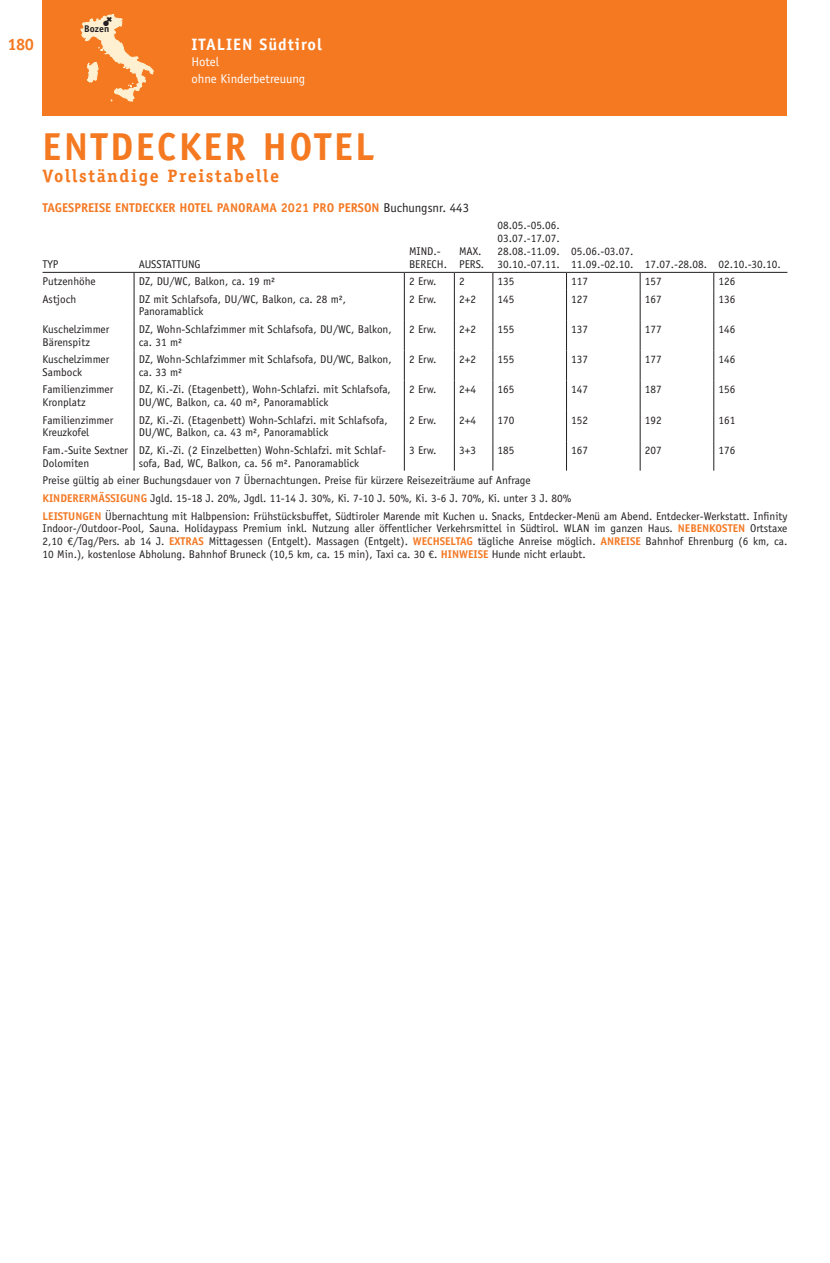
<style>
.page{position:relative;width:830px;height:1263px;background:#fff}
.page>*{position:absolute;margin:0;border:0;box-sizing:border-box;transform-origin:0 0}
.t1{font:700 39px "Officina Sans Std";letter-spacing:.06em;color:#f47921}
.t2{font:700 18px "Officina Serif Std";letter-spacing:.09em;color:#f47921}
.t3{font:700 16.5px "Officina Sans Std";letter-spacing:.06em;color:#fff}
.t4{font:700 16.5px "Officina Sans Std";color:#f47921}
.t5{font:700 12.75px "Officina Sans Std";color:#f47924}
.t6{font:12.75px "Officina Sans Std";color:#fff}
.t7{font:11.25px/12.8px "Officina Sans Std";color:#231f20}
.t8{font:700 9.75px "Officina Sans Std";color:#231f20}
.t9{font:7.5px "Zapf Dingbats Std";color:#231f20}
.s1{font-weight:400;color:#231f20}
.s2{font-weight:700;color:#f47924}
</style>
<div class="page">
<div style="left:43px;top:0;width:744px;height:116px;background:#f47921"></div>
<hr style="left:404px;top:290px;width:1px;height:30px;background:#231f20">
<hr style="left:404px;top:320px;width:1px;height:30px;background:#231f20">
<hr style="left:404px;top:350px;width:1px;height:31px;background:#231f20">
<hr style="left:404px;top:381px;width:1px;height:30px;background:#231f20">
<hr style="left:404px;top:411px;width:1px;height:30px;background:#231f20">
<hr style="left:404px;top:441px;width:1px;height:30px;background:#231f20">
<svg style="left:404px;top:273px;width:1px;height:17px"></svg>
<svg style="left:454px;top:273px;width:1px;height:17px"></svg>
<hr style="left:454px;top:290px;width:1px;height:30px;background:#231f20">
<hr style="left:454px;top:320px;width:1px;height:30px;background:#231f20">
<hr style="left:454px;top:350px;width:1px;height:31px;background:#231f20">
<hr style="left:454px;top:381px;width:1px;height:30px;background:#231f20">
<hr style="left:454px;top:411px;width:1px;height:30px;background:#231f20">
<hr style="left:454px;top:441px;width:1px;height:30px;background:#231f20">
<svg style="left:492px;top:273px;width:1px;height:17px"></svg>
<svg style="left:566px;top:273px;width:1px;height:17px"></svg>
<svg style="left:639px;top:273px;width:1px;height:17px"></svg>
<svg style="left:713px;top:273px;width:1px;height:17px"></svg>
<hr style="left:492px;top:290px;width:1px;height:30px;background:#231f20">
<hr style="left:566px;top:290px;width:1px;height:30px;background:#231f20">
<hr style="left:639px;top:290px;width:1px;height:30px;background:#231f20">
<hr style="left:713px;top:290px;width:1px;height:30px;background:#231f20">
<hr style="left:492px;top:320px;width:1px;height:30px;background:#231f20">
<hr style="left:566px;top:320px;width:1px;height:30px;background:#231f20">
<hr style="left:639px;top:320px;width:1px;height:30px;background:#231f20">
<hr style="left:713px;top:320px;width:1px;height:30px;background:#231f20">
<hr style="left:492px;top:350px;width:1px;height:31px;background:#231f20">
<hr style="left:566px;top:350px;width:1px;height:31px;background:#231f20">
<hr style="left:639px;top:350px;width:1px;height:31px;background:#231f20">
<hr style="left:713px;top:350px;width:1px;height:31px;background:#231f20">
<hr style="left:492px;top:381px;width:1px;height:30px;background:#231f20">
<hr style="left:566px;top:381px;width:1px;height:30px;background:#231f20">
<hr style="left:639px;top:381px;width:1px;height:30px;background:#231f20">
<hr style="left:713px;top:381px;width:1px;height:30px;background:#231f20">
<hr style="left:492px;top:411px;width:1px;height:30px;background:#231f20">
<hr style="left:566px;top:411px;width:1px;height:30px;background:#231f20">
<hr style="left:639px;top:411px;width:1px;height:30px;background:#231f20">
<hr style="left:713px;top:411px;width:1px;height:30px;background:#231f20">
<hr style="left:492px;top:441px;width:1px;height:30px;background:#231f20">
<hr style="left:566px;top:441px;width:1px;height:30px;background:#231f20">
<hr style="left:639px;top:441px;width:1px;height:30px;background:#231f20">
<hr style="left:713px;top:441px;width:1px;height:30px;background:#231f20">
<svg style="left:134px;top:273px;width:1px;height:17px"></svg>
<hr style="left:134px;top:290px;width:1px;height:30px;background:#231f20">
<hr style="left:134px;top:320px;width:1px;height:30px;background:#231f20">
<hr style="left:134px;top:350px;width:1px;height:31px;background:#231f20">
<hr style="left:134px;top:381px;width:1px;height:30px;background:#231f20">
<hr style="left:134px;top:411px;width:1px;height:30px;background:#231f20">
<hr style="left:134px;top:441px;width:1px;height:30px;background:#231f20">
<hr style="left:43px;top:272px;width:91px;height:1px;background:#231f20">
<hr style="left:134px;top:272px;width:270px;height:1px;background:#231f20">
<hr style="left:404px;top:272px;width:50px;height:1px;background:#231f20">
<hr style="left:454px;top:272px;width:38px;height:1px;background:#231f20">
<hr style="left:492px;top:272px;width:74px;height:1px;background:#231f20">
<hr style="left:566px;top:272px;width:73px;height:1px;background:#231f20">
<hr style="left:639px;top:272px;width:74px;height:1px;background:#231f20">
<hr style="left:713px;top:272px;width:74px;height:1px;background:#231f20">
<svg style="left:80px;top:14px;width:74px;height:88px"></svg>
<h3 class="t4" style="left:7px;top:34px;width:28px">180</h3>
<p class="t9" style="left:103px;top:19px;width:7px">●</p>
<p class="t8" style="left:84px;top:22px;width:26px">Bozen</p>
<h3 class="t3" style="left:191px;top:34px;width:132px">ITALIEN Südtirol</h3>
<p class="t6" style="left:191px;top:54px;width:29px">Hotel</p>
<p class="t6" style="left:191px;top:71px;width:115px">ohne Kinderbetreuung</p>
<h1 class="t1" style="left:43px;top:123px;width:333px">ENTDECKER HOTEL</h1>
<h2 class="t2" style="left:43px;top:164px;width:238px">Vollständige Preistabelle</h2>
<p class="t5" style="left:43px;top:200px;width:428px">TAGESPREISE ENTDECKER HOTEL PANORAMA 2021 PRO PERSON <span class="s1">Buchungsnr. 443</span></p>
<p class="t7" style="left:43px;top:257px;width:18px">TYP</p>
<p class="t7" style="left:139px;top:257px;width:63px">AUSSTATTUNG</p>
<p class="t7" style="left:409px;top:245px;width:39px">MIND.-<br>BERECH.</p>
<p class="t7" style="left:459px;top:245px;width:27px">MAX.<br>PERS.</p>
<p class="t7" style="left:497px;top:219px;width:64px;text-align:justify">08.05.-05.06.<br>03.07.-17.07.<br>28.08.-11.09.<br>30.10.-07.11.</p>
<p class="t7" style="left:571px;top:245px;width:211px">05.06.-03.07.<br>11.09.-02.10. 17.07.-28.08. 02.10.-30.10.</p>
<p class="t7" style="left:43px;top:275px;width:54px">Putzenhöhe</p>
<p class="t7" style="left:139px;top:275px;width:138px">DZ, DU/WC, Balkon, ca. 19 m²</p>
<p class="t7" style="left:409px;top:275px;width:29px">2 Erw.</p>
<p class="t7" style="left:459px;top:275px;width:7px">2</p>
<p class="t7" style="left:497px;top:275px;width:18px">135</p>
<p class="t7" style="left:571px;top:275px;width:18px">117</p>
<p class="t7" style="left:644px;top:275px;width:18px">157</p>
<p class="t7" style="left:718px;top:275px;width:18px">126</p>
<p class="t7" style="left:43px;top:292px;width:35px">Astjoch</p>
<p class="t7" style="left:139px;top:292px;width:209px">DZ mit Schlafsofa, DU/WC, Balkon, ca. 28 m²,<br>Panoramablick</p>
<p class="t7" style="left:409px;top:292px;width:29px">2 Erw.</p>
<p class="t7" style="left:459px;top:292px;width:18px">2+2</p>
<p class="t7" style="left:497px;top:292px;width:18px">145</p>
<p class="t7" style="left:571px;top:292px;width:18px">127</p>
<p class="t7" style="left:644px;top:292px;width:18px">167</p>
<p class="t7" style="left:718px;top:292px;width:18px">136</p>
<p class="t7" style="left:43px;top:323px;width:68px">Kuschelzimmer<br>Bärenspitz</p>
<p class="t7" style="left:139px;top:323px;width:254px">DZ, Wohn-Schlafzimmer mit Schlafsofa, DU/WC, Balkon, ca. 31 m²</p>
<p class="t7" style="left:409px;top:323px;width:29px">2 Erw.</p>
<p class="t7" style="left:459px;top:323px;width:18px">2+2</p>
<p class="t7" style="left:497px;top:323px;width:18px">155</p>
<p class="t7" style="left:571px;top:323px;width:18px">137</p>
<p class="t7" style="left:644px;top:323px;width:18px">177</p>
<p class="t7" style="left:718px;top:323px;width:18px">146</p>
<p class="t7" style="left:43px;top:353px;width:68px">Kuschelzimmer<br>Sambock</p>
<p class="t7" style="left:139px;top:353px;width:254px">DZ, Wohn-Schlafzimmer mit Schlafsofa, DU/WC, Balkon, ca. 33 m²</p>
<p class="t7" style="left:409px;top:353px;width:29px">2 Erw.</p>
<p class="t7" style="left:459px;top:353px;width:18px">2+2</p>
<p class="t7" style="left:497px;top:353px;width:18px">155</p>
<p class="t7" style="left:571px;top:353px;width:18px">137</p>
<p class="t7" style="left:644px;top:353px;width:18px">177</p>
<p class="t7" style="left:718px;top:353px;width:18px">146</p>
<p class="t7" style="left:43px;top:383px;width:72px">Familienzimmer<br>Kronplatz</p>
<p class="t7" style="left:139px;top:383px;width:253px">DZ, Ki.-Zi. (Etagenbett), Wohn-Schlafzi. mit Schlafsofa,<br>DU/WC, Balkon, ca. 40 m², Panoramablick</p>
<p class="t7" style="left:409px;top:383px;width:29px">2 Erw.</p>
<p class="t7" style="left:459px;top:383px;width:18px">2+4</p>
<p class="t7" style="left:497px;top:383px;width:18px">165</p>
<p class="t7" style="left:571px;top:383px;width:18px">147</p>
<p class="t7" style="left:644px;top:383px;width:18px">187</p>
<p class="t7" style="left:718px;top:383px;width:18px">156</p>
<p class="t7" style="left:43px;top:413px;width:72px">Familienzimmer<br>Kreuzkofel</p>
<p class="t7" style="left:139px;top:413px;width:250px">DZ, Ki.-Zi. (Etagenbett) Wohn-Schlafzi. mit Schlafsofa,<br>DU/WC, Balkon, ca. 43 m², Panoramablick</p>
<p class="t7" style="left:409px;top:413px;width:29px">2 Erw.</p>
<p class="t7" style="left:459px;top:413px;width:18px">2+4</p>
<p class="t7" style="left:497px;top:413px;width:18px">170</p>
<p class="t7" style="left:571px;top:413px;width:18px">152</p>
<p class="t7" style="left:644px;top:413px;width:18px">192</p>
<p class="t7" style="left:718px;top:413px;width:18px">161</p>
<p class="t7" style="left:43px;top:444px;width:87px">Fam.-Suite Sextner<br>Dolomiten</p>
<p class="t7" style="left:139px;top:444px;width:248px">DZ, Ki.-Zi. (2 Einzelbetten) Wohn-Schlafzi. mit Schlaf&shy;sofa, Bad, WC, Balkon, ca. 56 m². Panoramablick</p>
<p class="t7" style="left:409px;top:444px;width:29px">3 Erw.</p>
<p class="t7" style="left:459px;top:444px;width:18px">3+3</p>
<p class="t7" style="left:497px;top:444px;width:18px">185</p>
<p class="t7" style="left:571px;top:444px;width:18px">167</p>
<p class="t7" style="left:644px;top:444px;width:18px">207</p>
<p class="t7" style="left:718px;top:444px;width:18px">176</p>
<p class="t7" style="left:43px;top:472px;width:746px;line-height:17.7px">Preise gültig ab einer Buchungsdauer von 7 Übernachtungen. Preise für kürzere Reisezeiträume auf Anfrage<br><span class="s2">KINDERERMÄSSIGUNG</span> Jgld. 15-18 J. 20%, Jgdl. 11-14 J. 30%, Ki. 7-10 J. 50%, Ki. 3-6 J. 70%, Ki. unter 3 J. 80%<br><span class="s2">LEISTUNGEN</span> Übernachtung mit Halbpension: Frühstücksbuffet, Südtiroler Marende mit Kuchen u. Snacks, Entdecker-Menü am Abend. Entdecker-Werkstatt. Infinity</p>
<p class="t7" style="left:43px;top:522px;width:746px;text-align:justify">Indoor-/Outdoor-Pool, Sauna. Holidaypass Premium inkl. Nutzung aller öffentlicher Verkehrsmittel in Südtirol. WLAN im ganzen Haus. <span class="s2">NEBENKOSTEN</span> Ortstaxe 2,10 €/Tag/Pers. ab 14 J. <span class="s2">EXTRAS</span> Mittagessen (Entgelt). Massagen (Entgelt). <span class="s2">WECHSELTAG</span> tägliche Anreise möglich. <span class="s2">ANREISE</span> Bahnhof Ehrenburg (6 km, ca.<br>10 Min.), kostenlose Abholung. Bahnhof Bruneck (10,5 km, ca. 15 min), Taxi ca. 30 €. <span class="s2">HINWEISE</span> Hunde nicht erlaubt.</p>
</div>
